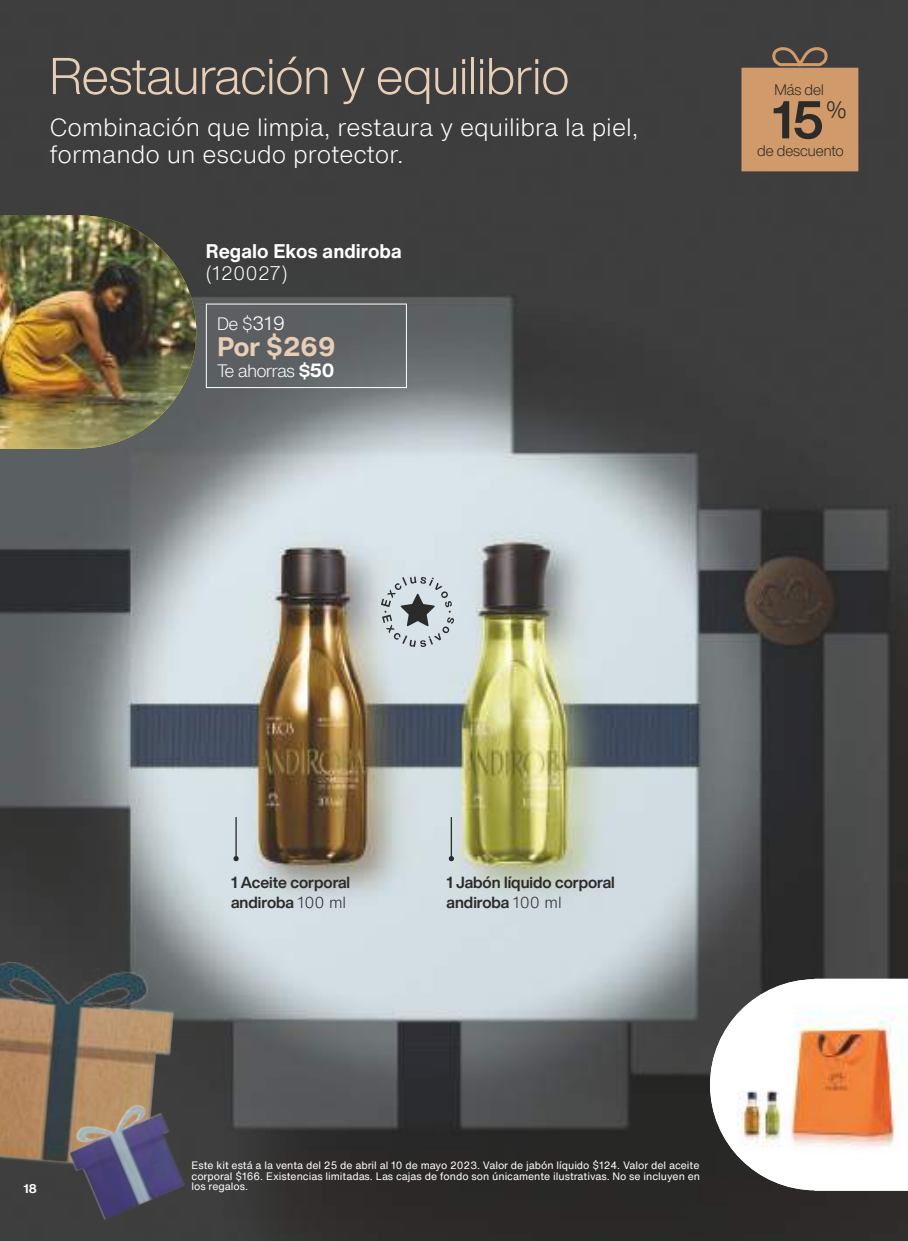
<style>
.page{position:relative;width:908px;height:1241px;background:#fff}
.page>*{position:absolute;margin:0;border:0;box-sizing:border-box;transform-origin:0 0}
.t1{font:700 52.15px "Helvetica Now Display";color:#2b2b2a}
.t2{font:300 50.75px "Helvetica Now Display";color:#e7ceb6}
.t3{font:300 24.5px/26.2px "Helvetica Now Text";color:#fff}
.t4{font:700 24.5px "Helvetica Now Micro";letter-spacing:-.05em;color:#e7ceb6}
.t5{font:300 23.45px "Helvetica Now Display";color:#2b2b2a}
.t6{font:700 19.25px "Helvetica Now Text";color:#fff}
.t7{font:300 19.25px "Helvetica Now Text";color:#fff}
.t8{font:300 17.5px "Helvetica Now Text";letter-spacing:-.05em;color:#fff}
.t9{font:700 15.75px/19.2px "Helvetica Now Display";color:#2b2b2a}
.t10{font:300 14.88px "Helvetica Now Display";color:#2b2b2a}
.t11{font:700 12.25px "Helvetica Now Text";color:#fff}
.t12{font:10.5px/10.5px "Helvetica Now Text";color:#fff;text-align:justify}
.s1{font-family:"Helvetica Now Micro"}
.s2{font-weight:700}
.s3{font-family:"Helvetica Now Micro";font-weight:700}
.s4{font-family:"Helvetica Now Text";font-weight:300}
</style>
<div class="page">
<img style="left:0;top:0;width:907px;height:1240px">
<hr style="left:907px;top:0;width:1px;height:1240px;background:#d19a6a">
<img style="left:0;top:215px;width:196px;height:233px">
<hr style="left:235px;top:817px;width:2px;height:41px;background:#2b2b2a">
<svg style="left:233px;top:855px;width:6px;height:6px"></svg>
<hr style="left:451px;top:817px;width:1px;height:41px;background:#2b2b2a">
<svg style="left:449px;top:855px;width:5px;height:6px"></svg>
<svg style="left:381px;top:576px;width:73px;height:71px;background:#b7c0c5"></svg>
<div style="left:206px;top:303px;width:201px;height:85px;border:1px solid #fff"></div>
<img style="left:710px;top:978px;width:198px;height:212px">
<img style="left:0;top:944px;width:183px;height:238px">
<img style="left:57px;top:1088px;width:139px;height:139px">
<svg style="left:771px;top:43px;width:58px;height:25px"></svg>
<div style="left:741px;top:68px;width:117px;height:103px;background:#d19a6a"></div>
<h2 class="t2" style="left:50px;top:42px;width:521px">Restauración y equilibrio</h2>
<h3 class="t3" style="left:50px;top:114px;width:590px">Combinación que limpia, restaura y equilibra la piel, formando un escudo protector.</h3>
<h3 class="t6" style="left:206px;top:236px;width:197px">Regalo Ekos andiroba</h3>
<h3 class="t7" style="left:206px;top:259px;width:83px">(120027)</h3>
<h3 class="t8" style="left:217px;top:311px;width:70px">De $<span class="s1">319</span></h3>
<h3 class="t4" style="left:217px;top:328px;width:121px">Por $269</h3>
<h3 class="t8" style="left:217px;top:357px;width:120px">Te ahorras <span class="s2">$</span><span class="s3">50</span></h3>
<h3 class="t10" style="left:774px;top:80px;width:51px">Más del</h3>
<h1 class="t1" style="left:772px;top:84px;width:53px">15</h1>
<h3 class="t5" style="left:827px;top:93px;width:21px">%</h3>
<h3 class="t10" style="left:757px;top:140px;width:88px">de descuento</h3>
<p class="t11" style="left:23px;top:1179px;width:15px">18</p>
<h3 class="t9" style="left:231px;top:872px;width:121px">1 Aceite corporal andiroba <span class="s4">100 ml</span></h3>
<h3 class="t9" style="left:446px;top:872px;width:170px">1 Jabón líquido corporal andiroba <span class="s4">100 ml</span></h3>
<p class="t12" style="left:191px;top:1159px;width:510px">Este kit está a la venta del 25 de abril al 10 de mayo 2023. Valor de jabón líquido $124. Valor del aceite corporal $166. Existencias limitadas. Las cajas de fondo son únicamente ilustrativas. No se incluyen en los regalos.</p>
</div>
